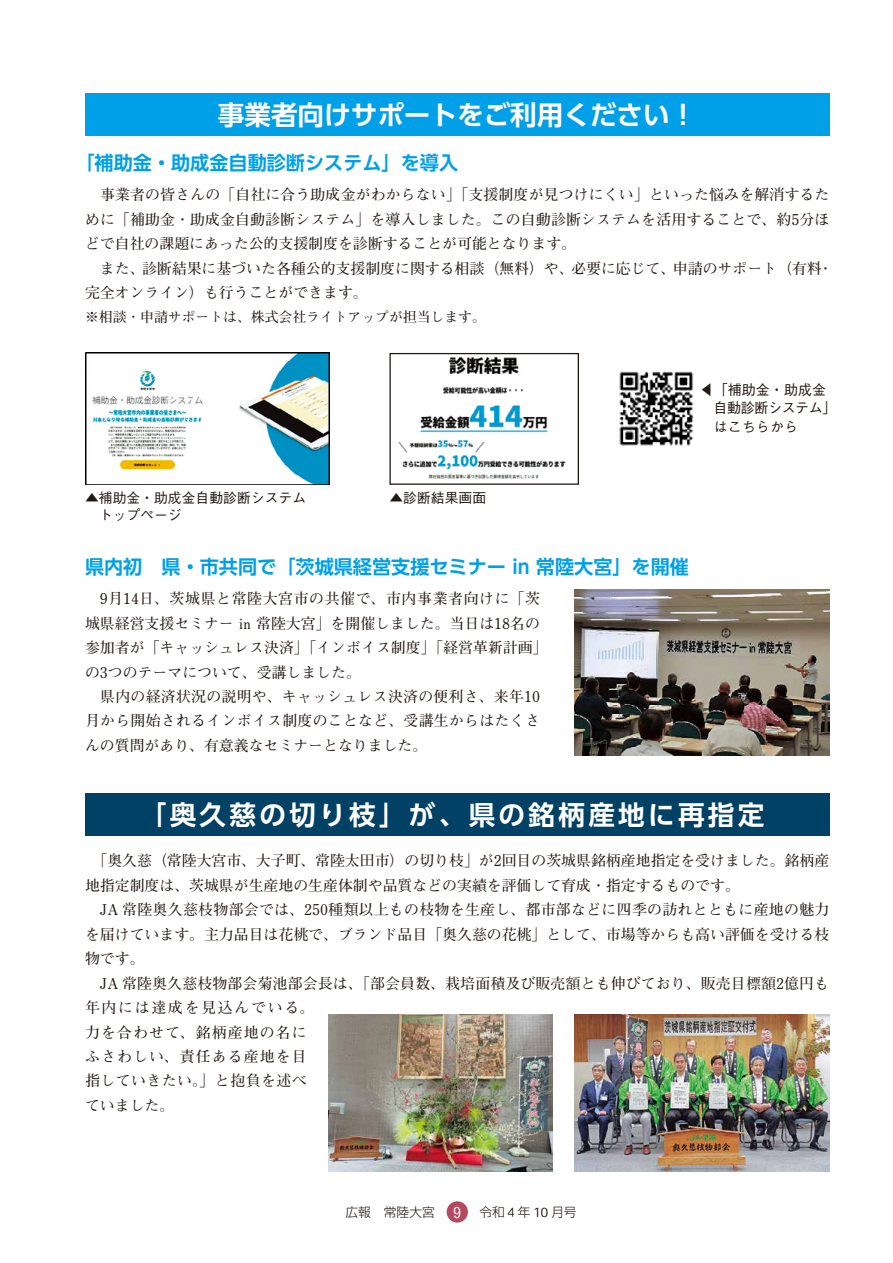
<style>
.page{position:relative;width:893px;height:1263px;background:#fff}
.page>*{position:absolute;margin:0;border:0;box-sizing:border-box;transform-origin:0 0}
.t1{font:700 26.55px "UD Shin Go Pro De";letter-spacing:.125em;color:#fff}
.t2{font:700 26.55px "UD Shin Go Pro De";color:#fff}
.t3{font:700 19.2px "UD Shin Go Pro De";color:#00a0e9}
.t4{font:700 14.85px/24.5px "Futo Min A101 Pro";letter-spacing:.005em;color:#221815}
.t5{font:500 14.1px "Gothic BBB Pro";color:#221815}
.t6{font:500 14.1px "Gothic BBB Pro";letter-spacing:-.035em;color:#221815}
.t7{font:500 13.8px/17px "Gothic BBB Pro";color:#221815}
.t8{font:700 13.8px "Futo Min A101 Pro";color:#221815}
.t9{font:300 12.75px "Shin Go Pro";color:#221815}
.s1{font-family:"Gothic BBB Pro";font-weight:500;font-size:14.85px;color:#fff}
.s2{font-family:"Heisei Kaku Go Std W3";font-weight:400}
</style>
<div class="page">
<img style="left:85px;top:353px;width:245px;height:132px">
<img style="left:398px;top:356px;width:168px;height:123px">
<div style="left:389px;top:353px;width:190px;height:132px;border:1px solid #221815"></div>
<img style="left:619px;top:372px;width:75px;height:74px">
<img style="left:328px;top:1014px;width:225px;height:157px">
<img style="left:574px;top:590px;width:255px;height:165px">
<img style="left:574px;top:1014px;width:255px;height:157px">
<div style="left:85px;top:794px;width:744px;height:42px;background:#004165"></div>
<div style="left:85px;top:94px;width:744px;height:42px;background:#00a0e9"></div>
<div style="left:447px;top:1201px;width:21px;height:21px;background:#b44960;border-radius:50%"></div>
<h1 class="t2" style="left:218px;top:93px;width:480px">事業者向けサポートをご利用ください！</h1>
<p class="t3" style="left:75px;top:147px;width:384px">「補助金・助成金自動診断システム」を導入</p>
<p class="t4" style="left:85px;top:181px;width:749px">　事業者の皆さんの「自社に合う助成金がわからない」「支援制度が見つけにくい」といった悩みを解消するために「補助金・助成金自動診断システム」を導入しました。この自動診断システムを活用することで、約5分ほどで自社の課題にあった公的支援制度を診断することが可能となります。<br>　また、診断結果に基づいた各種公的支援制度に関する相談（無料）や、必要に応じて、申請のサポート（有料・完全オンライン）も行うことができます。</p>
<p class="t8" style="left:85px;top:306px;width:402px">※相談・申請サポートは、株式会社ライトアップが担当します。</p>
<p class="t5" style="left:700px;top:378px;width:126px">◀「補助⾦・助成⾦</p>
<p class="t6" style="left:713px;top:397px;width:125px">⾃動診断システム」</p>
<p class="t5" style="left:700px;top:416px;width:100px">　はこちらから</p>
<p class="t7" style="left:85px;top:488px;width:223px">▲補助金・助成金自動診断システム　トップページ</p>
<p class="t7" style="left:389px;top:488px;width:98px">▲診断結果画面</p>
<p class="t3" style="left:85px;top:551px;width:605px">県内初　県・市共同で「茨城県経営支援セミナー in 常陸大宮」を開催</p>
<p class="t4" style="left:85px;top:585px;width:464px">　9月14日、茨城県と常陸大宮市の共催で、市内事業者向けに「茨城県経営支援セミナー in 常陸大宮」を開催しました。当日は18名の参加者が「キャッシュレス決済」「インボイス制度」「経営革新計画」の3つのテーマについて、受講しました。<br>　県内の経済状況の説明や、キャッシュレス決済の便利さ、来年10月から開始されるインボイス制度のことなど、受講生からはたくさんの質問があり、有意義なセミナーとなりました。</p>
<h1 class="t1" style="left:140px;top:793px;width:626px">「奥久慈の切り枝」が、県の銘柄産地に再指定</h1>
<p class="t4" style="left:85px;top:847px;width:746px">　「奥久慈（常陸大宮市、大子町、常陸太田市）の切り枝」が2回目の茨城県銘柄産地指定を受けました。銘柄産地指定制度は、茨城県が生産地の生産体制や品質などの実績を評価して育成・指定するものです。<br>　JA 常陸奥久慈枝物部会では、250種類以上もの枝物を生産し、都市部などに四季の訪れとともに産地の魅力を届けています。主力品目は花桃で、ブランド品目「奥久慈の花桃」として、市場等からも高い評価を受ける枝物です。<br>　JA 常陸奥久慈枝物部会菊池部会長は、「部会員数、栽培面積及び販売額とも伸びており、販売目標額2億円も年内には達成を見込んでいる。<br>力を合わせて、銘柄産地の名に<br>ふさわしい、責任ある産地を目<br>指していきたい。」と抱負を述べ<br>ていました。</p>
<p class="t9" style="left:346px;top:1201px;width:91px">広報　常陸大宮</p>
<p class="t9" style="left:454px;top:1201px;width:125px"><span class="s1">9</span> 令和<span class="s2">４</span>年 <span class="s2">10</span> 月号</p>
</div>
